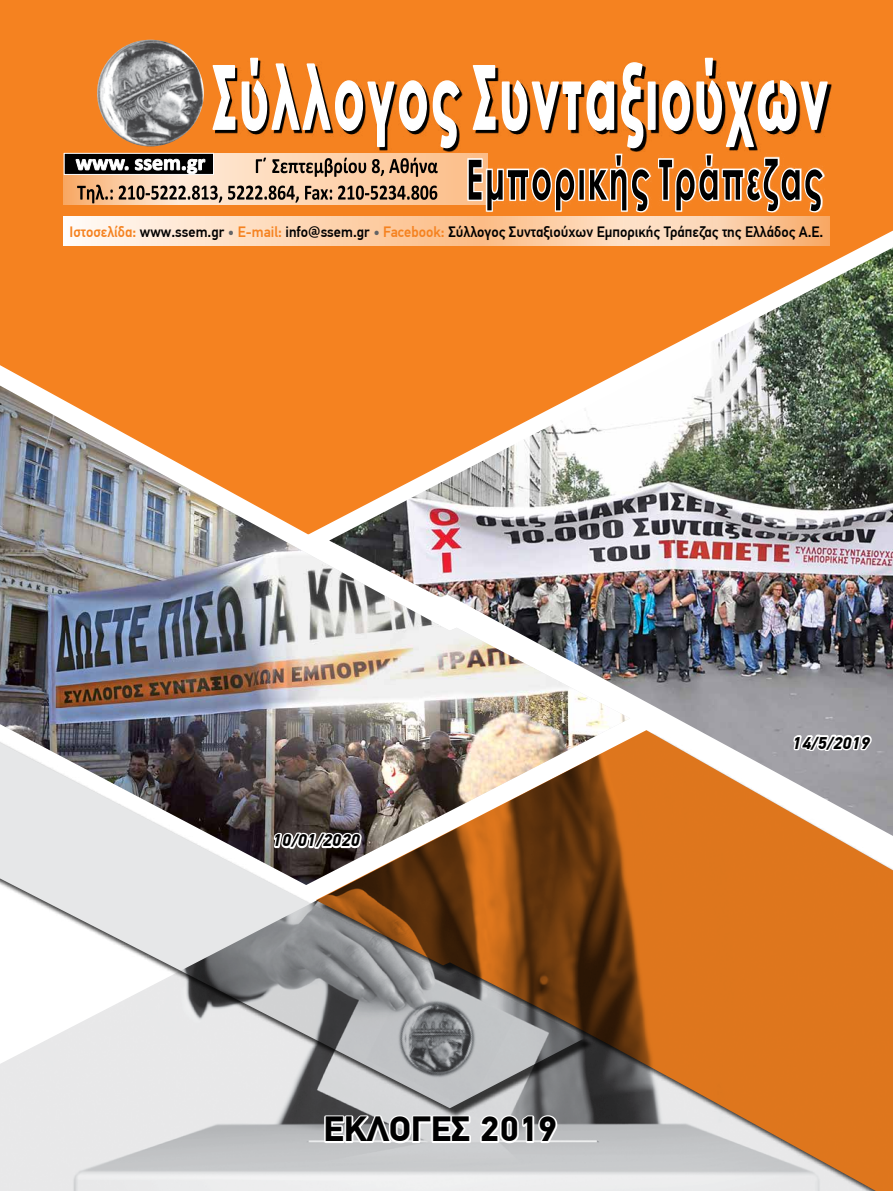
<style>
.page{position:relative;width:893px;height:1191px;background:#fff}
.page>*{position:absolute;margin:0;border:0;box-sizing:border-box;transform-origin:0 0}
.t1{font:700 34.95px "PF Din Text Pro";color:#000}
.t2{font:italic 700 16.95px "PF Din Text Pro";color:#000}
.t3{font:500 15px "PF Din Text Pro";color:#000;scale:.95 1}
.s1{color:#f58220}
.s2{color:#636466}
</style>
<div class="page">
<div style="left:0;top:0;width:893px;height:378px;background:#f58220"></div>
<img style="left:0;top:1117px;width:316px;height:74px">
<svg style="left:0;top:885px;width:316px;height:223px;fill:#e8e8e9"></svg>
<img style="left:0;top:385px;width:280px;height:500px">
<img style="left:280px;top:197px;width:613px;height:699px">
<svg style="left:316px;top:730px;width:577px;height:461px;background:#b3855f"></svg>
<svg style="left:64px;top:217px;width:765px;height:29px;background:#fcd5b2"></svg>
<svg style="left:64px;top:153px;width:402px;height:52px;background:#fcc89b"></svg>
<div style="left:64px;top:153px;width:149px;height:21px;background:#000"></div>
<div style="left:64px;top:153px;width:150px;height:22px;border:1px solid #fff"></div>
<svg style="left:76px;top:157px;width:362px;height:46px;background:#b99e86"></svg>
<svg style="left:215px;top:60px;width:616px;height:92px;background:#e97b1e"></svg>
<svg style="left:211px;top:57px;width:618px;height:92px"></svg>
<img style="left:97px;top:40px;width:107px;height:106px;border-radius:53px">
<svg style="left:466px;top:153px;width:360px;height:60px;background:#b8763e"></svg>
<svg style="left:790px;top:732px;width:84px;height:21px"></svg>
<svg style="left:271px;top:829px;width:93px;height:21px"></svg>
<p class="t3" style="left:70px;top:223px;width:795px"><span class="s1">Ιστοσελίδα:</span> www.ssem.gr <span class="s2">•</span> <span class="s1">Ε-mail:</span> info@ssem.gr <span class="s2">•</span> <span class="s1">Facebook:</span> Σύλλογος Συνταξιούχων Εμπορικής Τράπεζας της Ελλάδος Α.Ε.</p>
<p class="t2" style="left:273px;top:830px;width:89px">10/01/2020</p>
<h1 class="t1" style="left:323px;top:1108px;width:235px">ΕΚΛΟΓΕΣ 2019</h1>
<p class="t2" style="left:793px;top:732px;width:79px">14/5/2019</p>
</div>
